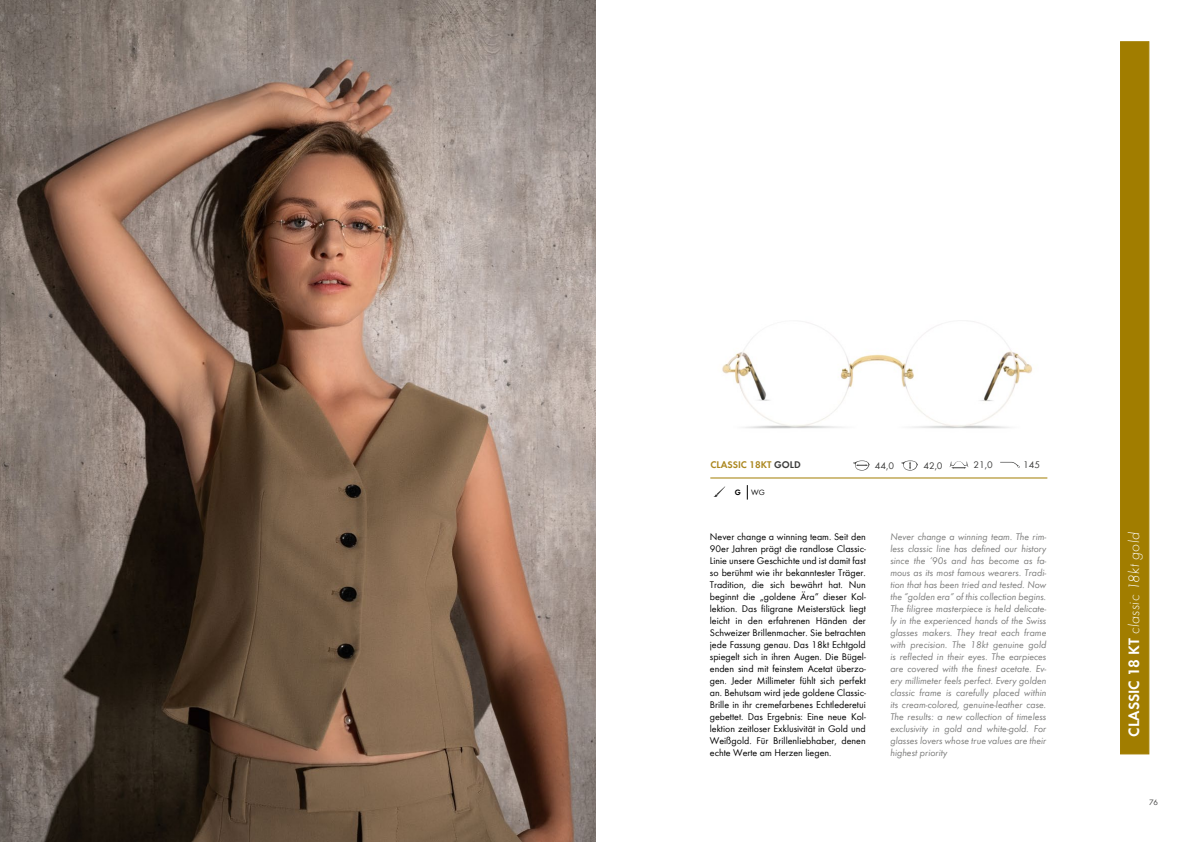
<style>
.page{position:relative;width:1191px;height:842px;background:#fff}
.page>*{position:absolute;margin:0;border:0;box-sizing:border-box;transform-origin:0 0}
.t1{font:italic 300 15.5px "Futura T";letter-spacing:.02em;color:#fff}
.t2{font:10px/12px "Futura T";color:#000;text-align:justify}
.t3{font:italic 10px/12px "Futura T";color:#7b7b7a;text-align:justify}
.t4{font:600 10px "Futura T";color:#ab871f}
.t5{font:10px "Futura T";color:#3b3b3a}
.t6{font:8px "Futura T";color:#000}
.t7{font:8px "Futura T";color:#3b3b3a}
.t8{font:600 8px "Futura T";color:#000}
.s1{color:#3b3b3a}
.s2{font-weight:600;font-style:normal}
</style>
<div class="page">
<img style="left:0;top:0;width:596px;height:842px">
<svg style="left:853px;top:460px;width:16px;height:10px"></svg>
<svg style="left:901px;top:460px;width:16px;height:10px"></svg>
<svg style="left:949px;top:461px;width:19px;height:8px"></svg>
<svg style="left:1000px;top:462px;width:20px;height:6px"></svg>
<img style="left:722px;top:321px;width:311px;height:108px">
<svg style="left:747px;top:485px;width:1px;height:15px"></svg>
<svg style="left:713px;top:486px;width:12px;height:11px"></svg>
<div style="left:1120px;top:41px;width:29px;height:713px;background:#a17d00"></div>
<hr style="left:710px;top:477px;width:337px;height:1px;background:#a17d00">
<p class="t4" style="left:710px;top:459px;width:92px">CLASSIC 18KT <span class="s1">GOLD</span></p>
<p class="t5" style="left:874px;top:460px;width:21px">44,0</p>
<p class="t5" style="left:923px;top:460px;width:21px">42,0</p>
<p class="t5" style="left:973px;top:459px;width:21px">21,0</p>
<p class="t5" style="left:1023px;top:459px;width:19px">145</p>
<p class="t8" style="left:735px;top:488px;width:8px">G</p>
<p class="t6" style="left:751px;top:488px;width:15px">WG</p>
<p class="t2" style="left:710px;top:531px;width:157px">Never change a winning team. Seit den 90er Jahren prägt die randlose Classic-Linie unsere Geschichte und ist damit fast so berühmt wie ihr bekanntester Träger.<br>Tradition, die sich bewährt hat. Nun beginnt die „goldene Ära“ dieser Kol&shy;lektion. Das filigrane Meisterstück liegt leicht in den erfahrenen Händen der Schweizer Brillenmacher. Sie betrachten jede Fassung genau. Das 18kt Echtgold spiegelt sich in ihren Augen. Die Bügel&shy;enden sind mit feinstem Acetat überzo&shy;gen. Jeder Millimeter fühlt sich perfekt an. Behutsam wird jede goldene Classic-Brille in ihr cremefarbenes Echtlederetui gebettet. Das Ergebnis: Eine neue Kol&shy;lektion zeitloser Exklusivität in Gold und Weißgold. Für Brillenliebhaber, denen echte Werte am Herzen liegen.</p>
<p class="t3" style="left:890px;top:531px;width:157px">Never change a winning team. The rim&shy;less classic line has defined our history since the ‘90s and has become as fa&shy;mous as its most famous wearers. Tradi&shy;tion that has been tried and tested. Now the “golden era” of this collection begins.<br>The filigree masterpiece is held delicate&shy;ly in the experienced hands of the Swiss glasses makers. They treat each frame with precision. The 18kt genuine gold is reflected in their eyes. The earpieces are covered with the finest acetate. Ev&shy;ery millimeter feels perfect. Every golden classic frame is carefully placed within its cream-colored, genuine-leather case.<br>The results: a new collection of timeless exclusivity in gold and white-gold. For glasses lovers whose true values are their highest priority</p>
<h1 class="t1" style="left:1125px;top:737px;width:206px;rotate:-90deg"><span class="s2">CLASSIC 18 KT</span> classic 18kt gold</h1>
<p class="t7" style="left:1149px;top:798px;width:11px">76</p>
</div>
